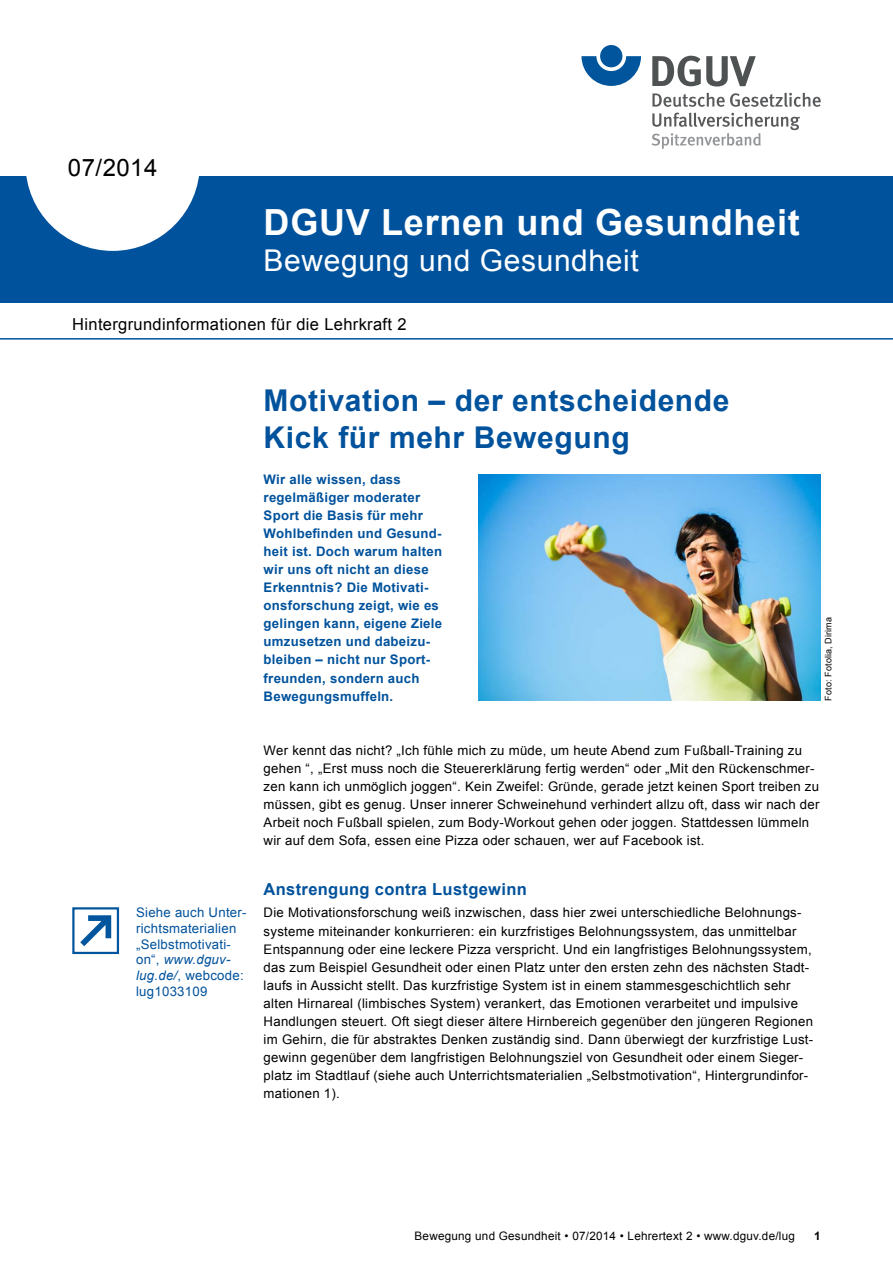
<style>
.page{position:relative;width:893px;height:1263px;background:#fff}
.page>*{position:absolute;margin:0;border:0;box-sizing:border-box;transform-origin:0 0}
.t1{font:700 36px "Arial";letter-spacing:.02em;color:#fff}
.t2{font:700 30px/36.2px "Arial";letter-spacing:.02em;color:#00529c}
.t3{font:30px "Arial";letter-spacing:.02em;color:#fff}
.t4{font:24px "Arial";letter-spacing:.02em;color:#000}
.t5{font:16.5px "Arial";letter-spacing:.02em;color:#000}
.t6{font:700 16.5px "Arial";letter-spacing:.02em;color:#00529c}
.t7{font:13.2px/18px "Arial";letter-spacing:.02em;color:#000}
.t8{font:700 13.2px/18px "Arial";letter-spacing:.02em;color:#00529c}
.t9{font:13.2px/15.9px "Arial";letter-spacing:.02em;color:#00529c}
.t10{font:11.7px "Arial";letter-spacing:.02em;color:#000}
.t11{font:700 11.7px "Arial";color:#000}
.t12{font:9px "Arial";letter-spacing:.015em;color:#000}
.s1{font-style:italic}
</style>
<div class="page">
<svg style="left:581px;top:56px;width:60px;height:30px"></svg>
<div style="left:600px;top:45px;width:22px;height:22px;background:#00559c;border-radius:50%"></div>
<svg style="left:652px;top:56px;width:104px;height:31px"></svg>
<svg style="left:652px;top:93px;width:169px;height:14px"></svg>
<svg style="left:652px;top:113px;width:148px;height:36px"></svg>
<div style="left:0;top:176px;width:893px;height:127px;background:#00529c"></div>
<hr style="left:0;top:338px;width:893px;height:2px;background:#00529c">
<div style="left:26px;top:77px;width:174px;height:174px;background:#fff;border-radius:50%"></div>
<div style="left:72px;top:907px;width:47px;height:47px;border:2px solid #00559c"></div>
<svg style="left:80px;top:915px;width:31px;height:31px"></svg>
<img style="left:478px;top:474px;width:343px;height:226px">
<h3 class="t4" style="left:68px;top:152px;width:91px">07/2014</h3>
<h1 class="t1" style="left:264px;top:198px;width:538px">DGUV Lernen und Gesundheit</h1>
<h2 class="t3" style="left:264px;top:240px;width:377px">Bewegung und Gesundheit</h2>
<p class="t5" style="left:72px;top:313px;width:336px">Hintergrundinformationen für die Lehrkraft 2</p>
<p class="t9" style="left:136px;top:904px;width:112px">Siehe auch Unter&shy;richtsmaterialien „Selbstmotivati&shy;on“, <span class="s1">www.dguv&shy;lug.de/</span>, webcode: lug1033109</p>
<h2 class="t2" style="left:264px;top:384px;width:467px">Motivation – der entscheidende<br>Kick für mehr Bewegung</h2>
<p class="t8" style="left:264px;top:470px;width:180px">Wir alle wissen, dass regelmäßiger moderater<br>Sport die Basis für mehr<br>Wohlbefinden und Gesund&shy;heit ist. Doch warum halten wir uns oft nicht an diese<br>Erkenntnis? Die Motivati&shy;onsforschung zeigt, wie es gelingen kann, eigene Ziele umzusetzen und dabeizu&shy;bleiben – nicht nur Sport&shy;freunden, sondern auch<br>Bewegungsmuffeln.</p>
<p class="t12" style="left:822px;top:701px;width:85px;rotate:-90deg">Foto: Fotolia, Dirima</p>
<p class="t7" style="left:264px;top:741px;width:557px">Wer kennt das nicht? „Ich fühle mich zu müde, um heute Abend zum Fußball-Training zu gehen “, „Erst muss noch die Steuererklärung fertig werden“ oder „Mit den Rückenschmer&shy;zen kann ich unmöglich joggen“. Kein Zweifel: Gründe, gerade jetzt keinen Sport treiben zu müssen, gibt es genug. Unser innerer Schweinehund verhindert allzu oft, dass wir nach der Arbeit noch Fußball spielen, zum Body-Workout gehen oder joggen. Stattdessen lümmeln wir auf dem Sofa, essen eine Pizza oder schauen, wer auf Facebook ist.</p>
<p class="t6" style="left:264px;top:878px;width:265px">Anstrengung contra Lustgewinn</p>
<p class="t7" style="left:264px;top:904px;width:551px">Die Motivationsforschung weiß inzwischen, dass hier zwei unterschiedliche Belohnungs&shy;systeme miteinander konkurrieren: ein kurzfristiges Belohnungssystem, das unmittelbar Entspannung oder eine leckere Pizza verspricht. Und ein langfristiges Belohnungssystem, das zum Beispiel Gesundheit oder einen Platz unter den ersten zehn des nächsten Stadt&shy;laufs in Aussicht stellt. Das kurzfristige System ist in einem stammesgeschichtlich sehr alten Hirnareal (limbisches System) verankert, das Emotionen verarbeitet und impulsive Handlungen steuert. Oft siegt dieser ältere Hirnbereich gegenüber den jüngeren Regionen im Gehirn, die für abstraktes Denken zuständig sind. Dann überwiegt der kurzfristige Lust&shy;gewinn gegenüber dem langfristigen Belohnungsziel von Gesundheit oder einem Sieger&shy;platz im Stadtlauf (siehe auch Unterrichtsmaterialien „Selbstmotivation“, Hintergrundinfor&shy;mationen 1).</p>
<p class="t10" style="left:415px;top:1228px;width:382px">Bewegung und Gesundheit • 07/2014 • Lehrertext 2 • www.dguv.de/lug</p>
<p class="t11" style="left:814px;top:1228px;width:8px">1</p>
</div>
